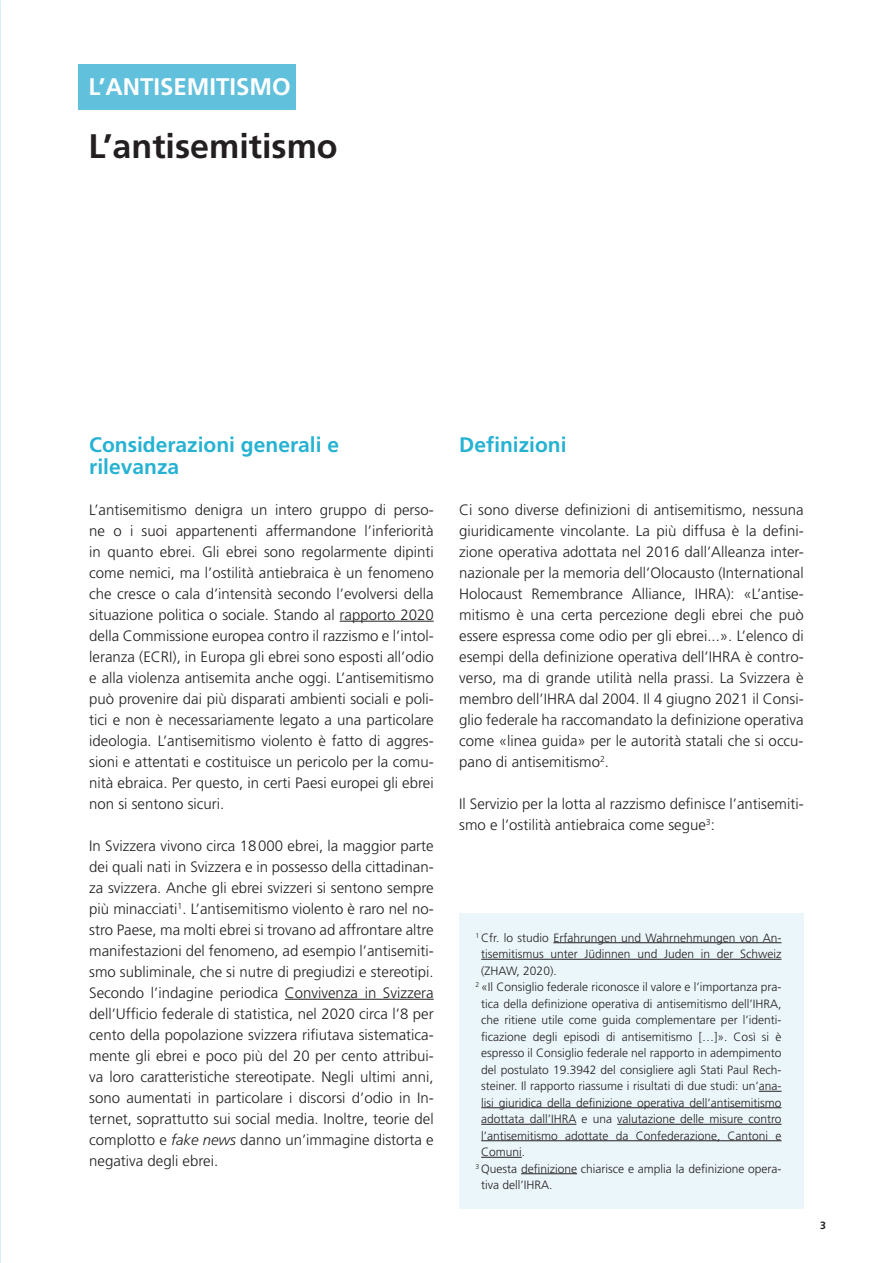
<style>
.page{position:relative;width:893px;height:1263px;background:#fff}
.page>*{position:absolute;margin:0;border:0;box-sizing:border-box;transform-origin:0 0}
.t1{font:700 34.05px "Frutiger LT Std";color:#231f20}
.t2{font:700 24px "Frutiger LT Std";color:#fff}
.t3{font:700 21px/22.5px "Frutiger LT Std";color:#26b2d2}
.t4{font:300 15px/21px "Frutiger LT Std";color:#231f20;text-align:justify}
.t5{font:300 12px "Frutiger LT Std";color:#231f20}
.t6{font:700 10.5px "Frutiger LT Std";color:#231f20}
.s1{font-style:italic}
</style>
<div class="page">
<hr style="left:340px;top:621px;width:94px;height:1px;background:#231f20">
<hr style="left:285px;top:999px;width:149px;height:1px;background:#231f20">
<div style="left:78px;top:65px;width:217px;height:45px;background:#61c0dc"></div>
<div style="left:459px;top:914px;width:345px;height:295px;background:#ebf6fa"></div>
<hr style="left:553px;top:942px;width:228px;height:1px;background:#231f20">
<hr style="left:481px;top:959px;width:300px;height:1px;background:#231f20">
<svg style="left:759px;top:1091px;width:22px;height:1px"></svg>
<hr style="left:481px;top:1107px;width:300px;height:1px;background:#231f20">
<hr style="left:481px;top:1124px;width:95px;height:1px;background:#231f20">
<hr style="left:617px;top:1124px;width:164px;height:1px;background:#231f20">
<hr style="left:481px;top:1140px;width:300px;height:1px;background:#231f20">
<hr style="left:481px;top:1157px;width:41px;height:1px;background:#231f20">
<hr style="left:521px;top:1173px;width:56px;height:1px;background:#231f20">
<h2 class="t2" style="left:89px;top:72px;width:204px">L’ANTISEMITISMO</h2>
<h1 class="t1" style="left:89px;top:126px;width:251px">L’antisemitismo</h1>
<h3 class="t3" style="left:89px;top:433px;width:251px">Considerazioni generali e rilevanza</h3>
<p class="t4" style="left:89px;top:499px;width:346px">L’antisemitismo denigra un intero gruppo di perso&shy;ne o i suoi appartenenti affermandone l’inferiorità in quanto ebrei. Gli ebrei sono regolarmente dipinti come nemici, ma l’ostilità antiebraica è un fenomeno che cresce o cala d’intensità secondo l’evolversi della situazione politica o sociale. Stando al rapporto 2020 della Commissione europea contro il razzismo e l’intol&shy;leranza (ECRI), in Europa gli ebrei sono esposti all’odio e alla violenza antisemita anche oggi. L’antisemitismo può provenire dai più disparati ambienti sociali e poli&shy;tici e non è necessariamente legato a una particolare ideologia. L’antisemitismo violento è fatto di aggres&shy;sioni e attentati e costituisce un pericolo per la comu&shy;nità ebraica. Per questo, in certi Paesi europei gli ebrei non si sentono sicuri.</p>
<p class="t4" style="left:89px;top:835px;width:346px">In Svizzera vivono circa 18000 ebrei, la maggior parte dei quali nati in Svizzera e in possesso della cittadinan&shy;za svizzera. Anche gli ebrei svizzeri si sentono sempre più minacciati<sup>1</sup>. L’antisemitismo violento è raro nel no&shy;stro Paese, ma molti ebrei si trovano ad affrontare altre manifestazioni del fenomeno, ad esempio l’antisemiti&shy;smo subliminale, che si nutre di pregiudizi e stereotipi.<br>Secondo l’indagine periodica Convivenza in Svizzera dell’Ufficio federale di statistica, nel 2020 circa l’8 per cento della popolazione svizzera rifiutava sistematica&shy;mente gli ebrei e poco più del 20 per cento attribui&shy;va loro caratteristiche stereotipate. Negli ultimi anni, sono aumentati in particolare i discorsi d’odio in In&shy;ternet, soprattutto sui social media. Inoltre, teorie del complotto e <span class="s1">fake news</span> danno un’immagine distorta e negativa degli ebrei.</p>
<h3 class="t3" style="left:459px;top:433px;width:109px">Definizioni</h3>
<p class="t4" style="left:459px;top:499px;width:346px">Ci sono diverse definizioni di antisemitismo, nessuna giuridicamente vincolante. La più diffusa è la defini&shy;zione operativa adottata nel 2016 dall’Alleanza inter&shy;nazionale per la memoria dell’Olocausto (International Holocaust Remembrance Alliance, IHRA): «L’antise&shy;mitismo è una certa percezione degli ebrei che può essere espressa come odio per gli ebrei...». L’elenco di esempi della definizione operativa dell’IHRA è contro&shy;verso, ma di grande utilità nella prassi. La Svizzera è membro dell’IHRA dal 2004. Il 4 giugno 2021 il Consi&shy;glio federale ha raccomandato la definizione operativa come «linea guida» per le autorità statali che si occu&shy;pano di antisemitismo<sup>2</sup>.</p>
<p class="t4" style="left:459px;top:793px;width:346px">Il Servizio per la lotta al razzismo definisce l’antisemiti&shy;smo e l’ostilità antiebraica come segue<sup>3</sup>:</p>
<p class="t5" style="left:475px;top:930px;width:308px"><sup>1</sup> Cfr. lo studio Erfahrungen und Wahrnehmungen von An-</p>
<p class="t5" style="left:481px;top:947px;width:302px">tisemitismus unter Jüdinnen und Juden in der Schweiz</p>
<p class="t5" style="left:481px;top:963px;width:77px">(ZHAW, 2020).</p>
<p class="t5" style="left:475px;top:980px;width:308px"><sup>2</sup> «Il Consiglio federale riconosce il valore e l’importanza pra-</p>
<p class="t5" style="left:481px;top:996px;width:302px">tica della definizione operativa di antisemitismo dell’IHRA,</p>
<p class="t5" style="left:481px;top:1013px;width:302px">che ritiene utile come guida complementare per l’identi-</p>
<p class="t5" style="left:481px;top:1029px;width:302px">ficazione degli episodi di antisemitismo […]». Così si è</p>
<p class="t5" style="left:481px;top:1046px;width:302px">espresso il Consiglio federale nel rapporto in adempimento</p>
<p class="t5" style="left:481px;top:1062px;width:302px">del postulato 19.3942 del consigliere agli Stati Paul Rech-</p>
<p class="t5" style="left:481px;top:1079px;width:302px">steiner. Il rapporto riassume i risultati di due studi: un’ana-</p>
<p class="t5" style="left:481px;top:1095px;width:302px">lisi giuridica della definizione operativa dell’antisemitismo</p>
<p class="t5" style="left:481px;top:1112px;width:302px">adottata dall’IHRA e una valutazione delle misure contro</p>
<p class="t5" style="left:481px;top:1128px;width:302px">l’antisemitismo adottate da Confederazione, Cantoni e</p>
<p class="t5" style="left:481px;top:1145px;width:46px">Comuni.</p>
<p class="t5" style="left:475px;top:1161px;width:308px"><sup>3</sup> Questa definizione chiarisce e amplia la definizione opera-</p>
<p class="t5" style="left:481px;top:1178px;width:73px">tiva dell’IHRA.</p>
<p class="t6" style="left:820px;top:1219px;width:7px">3</p>
</div>
